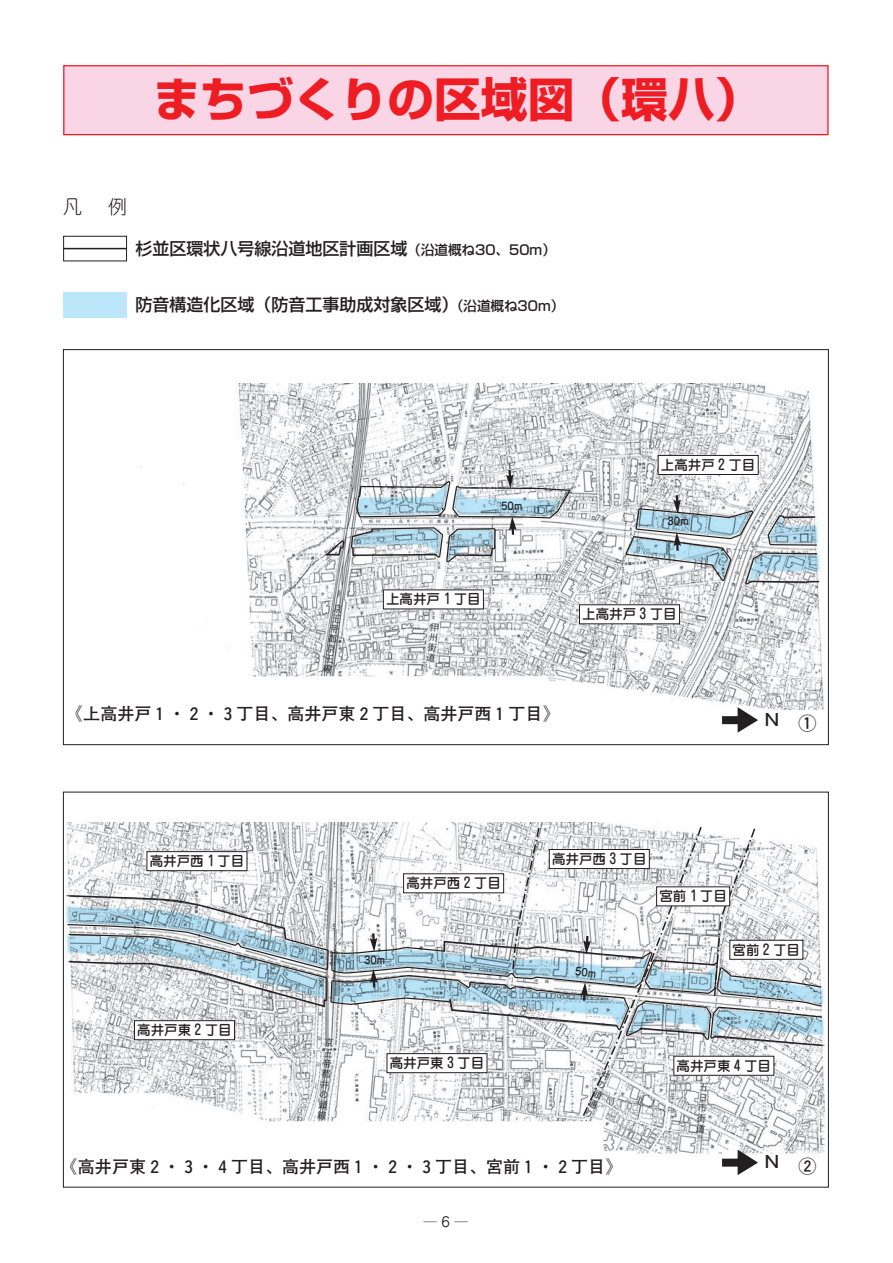
<style>
.page{position:relative;width:893px;height:1263px;background:#fff}
.page>*{position:absolute;margin:0;border:0;box-sizing:border-box;transform-origin:0 0}
.t1{font:700 46.8px "Shin Go";color:#ee1d23}
.t2{font:300 19.2px "Jun 101";color:#231f20}
.t3{font:700 18px "Futo Go B101";color:#231f20}
.t4{font:700 16.95px "Futo Go B101";color:#231f20}
.t5{font:500 16.95px "Shin Go";color:#231f20}
.t6{font:500 16.5px "Gothic MB101";color:#231f20}
.t7{font:500 13.5px "Jun 34";color:#231f20}
.t8{font:13.5px "Jun 201";color:#231f20}
.t9{font:500 10.5px "Jun 34";color:#231f20}
.s1{font-size:13.5px}
</style>
<div class="page">
<img style="left:67px;top:822px;width:758px;height:333px">
<svg style="left:68px;top:822px;width:260px;height:3px"></svg>
<div style="left:64px;top:66px;width:764px;height:69px;background:#fad5e5"></div>
<div style="left:63px;top:65px;width:766px;height:70px;border:1px solid #ee1d23"></div>
<img style="left:140px;top:384px;width:685px;height:326px">
<div style="left:75px;top:695px;width:496px;height:38px;background:#fff"></div>
<div style="left:69px;top:1151px;width:567px;height:33px;background:#fff"></div>
<div style="left:63px;top:236px;width:64px;height:25px;border:1px solid #231f20"></div>
<div style="left:63px;top:292px;width:64px;height:26px;background:#bce6fa"></div>
<hr style="left:63px;top:248px;width:64px;height:1px;background:#231f20">
<div style="left:579px;top:605px;width:100px;height:19px;background:#fff"></div>
<svg style="left:326px;top:431px;width:246px;height:219px"></svg>
<svg style="left:625px;top:446px;width:195px;height:153px"></svg>
<div style="left:794px;top:1153px;width:25px;height:26px;background:#fff;border-radius:50%"></div>
<svg style="left:722px;top:707px;width:36px;height:26px"></svg>
<svg style="left:722px;top:1149px;width:36px;height:26px"></svg>
<svg style="left:66px;top:825px;width:757px;height:292px"></svg>
<h1 class="t1" style="left:154px;top:82px;width:610px">まちづくりの区域図（環八）</h1>
<h2 class="t2" style="left:63px;top:200px;width:21px">凡</h2>
<h2 class="t2" style="left:108px;top:200px;width:21px">例</h2>
<p class="t5" style="left:135px;top:242px;width:422px">杉並区環状八号線沿道地区計画区域<span class="s1">（沿道概ね30、50m）</span></p>
<p class="t5" style="left:135px;top:299px;width:430px">防音構造化区域（防音工事助成対象区域）<span class="s1">（沿道概ね30m）</span></p>
<p class="t9" style="left:501px;top:502px;width:23px">50m</p>
<p class="t7" style="left:386px;top:594px;width:96px">上高井戸１丁目</p>
<p class="t7" style="left:661px;top:460px;width:96px">上高井戸２丁目</p>
<p class="t9" style="left:668px;top:517px;width:23px">30m</p>
<p class="t7" style="left:582px;top:609px;width:96px">上高井戸３丁目</p>
<p class="t4" style="left:66px;top:707px;width:495px">《上高井戸１・２・３丁目、高井戸東２丁目、高井戸西１丁目》</p>
<p class="t6" style="left:765px;top:713px;width:16px">N</p>
<h3 class="t3" style="left:798px;top:717px;width:19px">①</h3>
<p class="t7" style="left:150px;top:856px;width:96px">高井戸西１丁目</p>
<p class="t7" style="left:406px;top:878px;width:96px">高井戸西２丁目</p>
<p class="t7" style="left:552px;top:854px;width:96px">高井戸西３丁目</p>
<p class="t7" style="left:659px;top:891px;width:69px">宮前１丁目</p>
<p class="t7" style="left:137px;top:1025px;width:96px">高井戸東２丁目</p>
<p class="t9" style="left:364px;top:956px;width:23px">30m</p>
<p class="t7" style="left:733px;top:944px;width:69px">宮前２丁目</p>
<p class="t7" style="left:390px;top:1058px;width:96px">高井戸東３丁目</p>
<p class="t7" style="left:677px;top:1060px;width:96px">高井戸東４丁目</p>
<p class="t4" style="left:61px;top:1160px;width:563px">《高井戸東２・３・４丁目、高井戸西１・２・３丁目、宮前１・２丁目》</p>
<p class="t8" style="left:424px;top:1216px;width:46px">―6―</p>
<p class="t6" style="left:765px;top:1156px;width:16px">N</p>
<h3 class="t3" style="left:798px;top:1159px;width:19px">②</h3>
</div>
